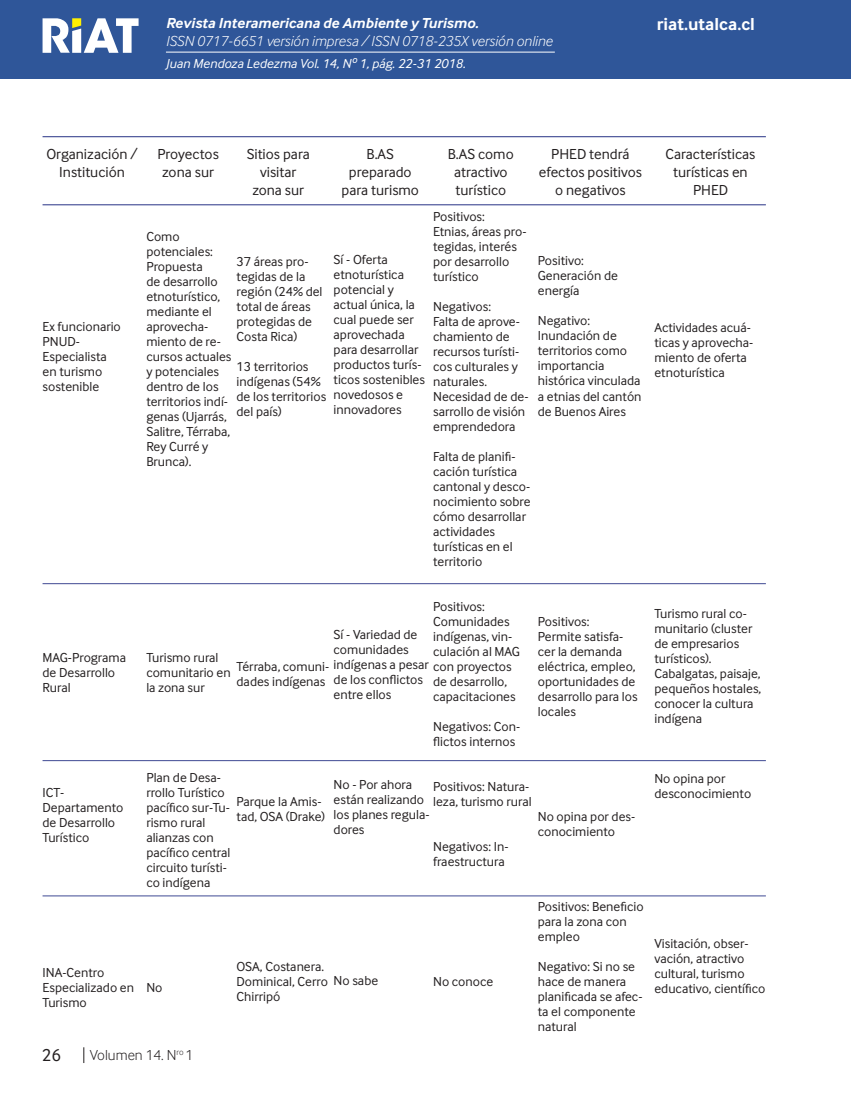
<style>
.page{position:relative;width:851px;height:1106px;background:#fff}
.page>*{position:absolute;margin:0;border:0;box-sizing:border-box;transform-origin:0 0}
.t1{font:700 18px "Inter Face";color:#fff}
.t2{font:18px "Inter Face";color:#231f20}
.Cuerpo_de_Texto{font:15px "Inter Face";color:#231f20}
.t3{font:italic 300 15px "Inter Face";color:#fff}
.t4{font:italic 700 15px "Inter Face";color:#fff}
.t5{font:300 15px "Inter Face";color:#231f20}
.Cuerpo_de_Texto-2{font:13.5px/15px "Inter Face";color:#231f20}
.Cuño_de_pagina{font:italic 13.5px "Inter Face";color:#fff}
</style>
<div class="page">
<div style="left:0;top:0;width:850px;height:79px;background:#2f5699"></div>
<hr style="left:850px;top:0;width:1px;height:79px;background:#2f5699">
<hr style="left:166px;top:52px;width:388px;height:1px;background:#fff">
<svg style="left:43px;top:18px;width:95px;height:35px"></svg>
<svg style="left:83px;top:1047px;width:1px;height:16px"></svg>
<hr style="left:43px;top:204px;width:722px;height:1px;background:#3f4993">
<hr style="left:43px;top:136px;width:722px;height:1px;background:#3f4993">
<hr style="left:43px;top:583px;width:722px;height:1px;background:#3f4993">
<hr style="left:43px;top:760px;width:722px;height:1px;background:#3f4993">
<hr style="left:43px;top:895px;width:722px;height:1px;background:#3f4993">
<p class="t4" style="left:166px;top:15px;width:314px">Revista Interamericana de Ambiente y Turismo.</p>
<p class="t3" style="left:166px;top:33px;width:388px">ISSN 0717-6651 versión impresa / ISSN 0718-235X versión online</p>
<p class="Cuño_de_pagina" style="left:166px;top:56px;width:301px">Juan Mendoza Ledezma Vol. 14, Nº 1, pág. 22-31 2018.</p>
<h1 class="t1" style="left:656px;top:14px;width:99px">riat.utalca.cl</h1>
<p class="Cuerpo_de_Texto" style="left:46px;top:145px;width:93px">Organización /</p>
<p class="Cuerpo_de_Texto" style="left:157px;top:145px;width:63px">Proyectos</p>
<p class="Cuerpo_de_Texto" style="left:247px;top:145px;width:64px">Sitios para</p>
<p class="Cuerpo_de_Texto" style="left:366px;top:145px;width:29px">B.AS</p>
<p class="Cuerpo_de_Texto" style="left:448px;top:145px;width:67px">B.AS como</p>
<p class="Cuerpo_de_Texto" style="left:551px;top:145px;width:80px">PHED tendrá</p>
<p class="Cuerpo_de_Texto" style="left:665px;top:145px;width:91px">Características</p>
<p class="Cuerpo_de_Texto" style="left:59px;top:163px;width:67px">Institución</p>
<p class="Cuerpo_de_Texto" style="left:162px;top:163px;width:53px">zona sur</p>
<p class="Cuerpo_de_Texto" style="left:260px;top:163px;width:38px">visitar</p>
<p class="Cuerpo_de_Texto" style="left:349px;top:163px;width:64px">preparado</p>
<p class="Cuerpo_de_Texto" style="left:454px;top:163px;width:55px">atractivo</p>
<p class="Cuerpo_de_Texto" style="left:539px;top:163px;width:104px">efectos positivos</p>
<p class="Cuerpo_de_Texto" style="left:673px;top:163px;width:76px">turísticas en</p>
<p class="Cuerpo_de_Texto" style="left:252px;top:181px;width:53px">zona sur</p>
<p class="Cuerpo_de_Texto" style="left:341px;top:181px;width:79px">para turismo</p>
<p class="Cuerpo_de_Texto" style="left:455px;top:181px;width:52px">turístico</p>
<p class="Cuerpo_de_Texto" style="left:555px;top:181px;width:72px">o negativos</p>
<p class="Cuerpo_de_Texto" style="left:693px;top:181px;width:36px">PHED</p>
<p class="Cuerpo_de_Texto-2" style="left:146px;top:229px;width:35px">Como</p>
<p class="Cuerpo_de_Texto-2" style="left:146px;top:244px;width:68px">potenciales:</p>
<p class="Cuerpo_de_Texto-2" style="left:146px;top:259px;width:87px">Propuesta<br>de desarrollo etnoturístico, mediante el aprovecha&shy;miento de re&shy;cursos actuales y potenciales dentro de los territorios indí&shy;genas (Ujarrás,<br>Salitre, Térraba,<br>Rey Curré y<br>Brunca).</p>
<p class="Cuerpo_de_Texto-2" style="left:433px;top:208px;width:53px">Positivos:</p>
<p class="Cuerpo_de_Texto-2" style="left:433px;top:223px;width:95px">Etnias, áreas pro&shy;tegidas, interés por desarrollo turístico</p>
<p class="Cuerpo_de_Texto-2" style="left:433px;top:298px;width:59px">Negativos:</p>
<p class="Cuerpo_de_Texto-2" style="left:433px;top:313px;width:88px">Falta de aprove&shy;chamiento de recursos turísti&shy;cos culturales y naturales.</p>
<p class="Cuerpo_de_Texto-2" style="left:433px;top:388px;width:97px">Necesidad de de&shy;sarrollo de visión emprendedora</p>
<p class="Cuerpo_de_Texto-2" style="left:433px;top:448px;width:99px">Falta de planifi&shy;cación turística cantonal y desco&shy;nocimiento sobre cómo desarrollar actividades turísticas en el territorio</p>
<p class="Cuerpo_de_Texto-2" style="left:433px;top:598px;width:88px">Positivos:<br>Comunidades indígenas, vin&shy;culación al MAG</p>
<p class="Cuerpo_de_Texto-2" style="left:433px;top:673px;width:84px">de desarrollo, capacitaciones</p>
<p class="Cuerpo_de_Texto-2" style="left:433px;top:718px;width:88px">Negativos: Con&shy;flictos internos</p>
<p class="Cuerpo_de_Texto-2" style="left:433px;top:778px;width:100px">Positivos: Natura&shy;leza, turismo rural</p>
<p class="Cuerpo_de_Texto-2" style="left:433px;top:838px;width:77px">Negativos: In&shy;fraestructura</p>
<p class="Cuerpo_de_Texto-2" style="left:333px;top:252px;width:93px">Sí - Oferta etnoturística potencial y actual única, la cual puede ser aprovechada para desarrollar productos turís&shy;ticos sostenibles novedosos e innovadores</p>
<p class="Cuerpo_de_Texto-2" style="left:236px;top:253px;width:87px">37 áreas pro&shy;tegidas de la región (24% del total de áreas protegidas de<br>Costa Rica)</p>
<p class="Cuerpo_de_Texto-2" style="left:236px;top:358px;width:91px">13 territorios indígenas (54% de los territorios del país)</p>
<p class="Cuerpo_de_Texto-2" style="left:537px;top:253px;width:48px">Positivo:</p>
<p class="Cuerpo_de_Texto-2" style="left:537px;top:268px;width:82px">Generación de energía</p>
<p class="Cuerpo_de_Texto-2" style="left:537px;top:313px;width:54px">Negativo:</p>
<p class="Cuerpo_de_Texto-2" style="left:537px;top:328px;width:105px">Inundación de territorios como importancia histórica vinculada a etnias del cantón de Buenos Aires</p>
<p class="Cuerpo_de_Texto-2" style="left:43px;top:319px;width:80px">Ex funcionario<br>PNUD-<br>Especialista en turismo sostenible</p>
<p class="Cuerpo_de_Texto-2" style="left:654px;top:320px;width:100px">Actividades acuá&shy;ticas y aprovecha&shy;miento de oferta etnoturística</p>
<p class="Cuerpo_de_Texto-2" style="left:654px;top:605px;width:99px">Turismo rural co&shy;munitario (cluster de empresarios turísticos).</p>
<p class="Cuerpo_de_Texto-2" style="left:654px;top:665px;width:108px">Cabalgatas, paisaje, pequeños hostales, conocer la cultura indígena</p>
<p class="Cuerpo_de_Texto-2" style="left:537px;top:613px;width:53px">Positivos:</p>
<p class="Cuerpo_de_Texto-2" style="left:537px;top:628px;width:101px">Permite satisfa&shy;cer la demanda eléctrica, empleo, oportunidades de desarrollo para los locales</p>
<p class="Cuerpo_de_Texto-2" style="left:333px;top:627px;width:85px">Sí - Variedad de comunidades</p>
<p class="Cuerpo_de_Texto-2" style="left:333px;top:672px;width:91px">de los conflictos entre ellos</p>
<p class="Cuerpo_de_Texto-2" style="left:43px;top:649px;width:85px">MAG-Programa de Desarrollo<br>Rural</p>
<p class="Cuerpo_de_Texto-2" style="left:146px;top:649px;width:86px">Turismo rural comunitario en la zona sur</p>
<p class="Cuerpo_de_Texto-2" style="left:236px;top:658px;width:276px">Térraba, comuni- indígenas a pesar con proyectos dades indígenas</p>
<p class="Cuerpo_de_Texto-2" style="left:146px;top:769px;width:85px">Plan de Desa&shy;rrollo Turístico pacífico sur-Tu&shy;rismo rural alianzas con pacífico central circuito turísti&shy;co indígena</p>
<p class="Cuerpo_de_Texto-2" style="left:654px;top:770px;width:73px">No opina por</p>
<p class="Cuerpo_de_Texto-2" style="left:654px;top:785px;width:98px">desconocimiento</p>
<p class="Cuerpo_de_Texto-2" style="left:333px;top:777px;width:97px">No - Por ahora están realizando los planes regula&shy;dores</p>
<p class="Cuerpo_de_Texto-2" style="left:43px;top:784px;width:82px">ICT-<br>Departamento de Desarrollo<br>Turístico</p>
<p class="Cuerpo_de_Texto-2" style="left:236px;top:793px;width:90px">Parque la Amis&shy;tad, OSA (Drake)</p>
<p class="Cuerpo_de_Texto-2" style="left:537px;top:808px;width:99px">No opina por des&shy;conocimiento</p>
<p class="Cuerpo_de_Texto-2" style="left:43px;top:964px;width:93px">INA-Centro<br>Especializado en<br>Turismo</p>
<p class="Cuerpo_de_Texto-2" style="left:146px;top:979px;width:18px">No</p>
<h1 class="t2" style="left:42px;top:1045px;width:21px">26</h1>
<p class="t5" style="left:90px;top:1046px;width:105px">Volumen 14. N<sup>ro</sup> 1</p>
<p class="Cuerpo_de_Texto-2" style="left:236px;top:958px;width:143px">OSA, Costanera.<br>Dominical, Cerro No sabe<br>Chirripó</p>
<p class="Cuerpo_de_Texto-2" style="left:433px;top:973px;width:62px">No conoce</p>
<p class="Cuerpo_de_Texto-2" style="left:537px;top:898px;width:107px">Positivos: Beneficio para la zona con empleo</p>
<p class="Cuerpo_de_Texto-2" style="left:537px;top:958px;width:106px">Negativo: Si no se hace de manera planificada se afec&shy;ta el componente natural</p>
<p class="Cuerpo_de_Texto-2" style="left:654px;top:935px;width:112px">Visitación, obser&shy;vación, atractivo cultural, turismo educativo, científico</p>
</div>
